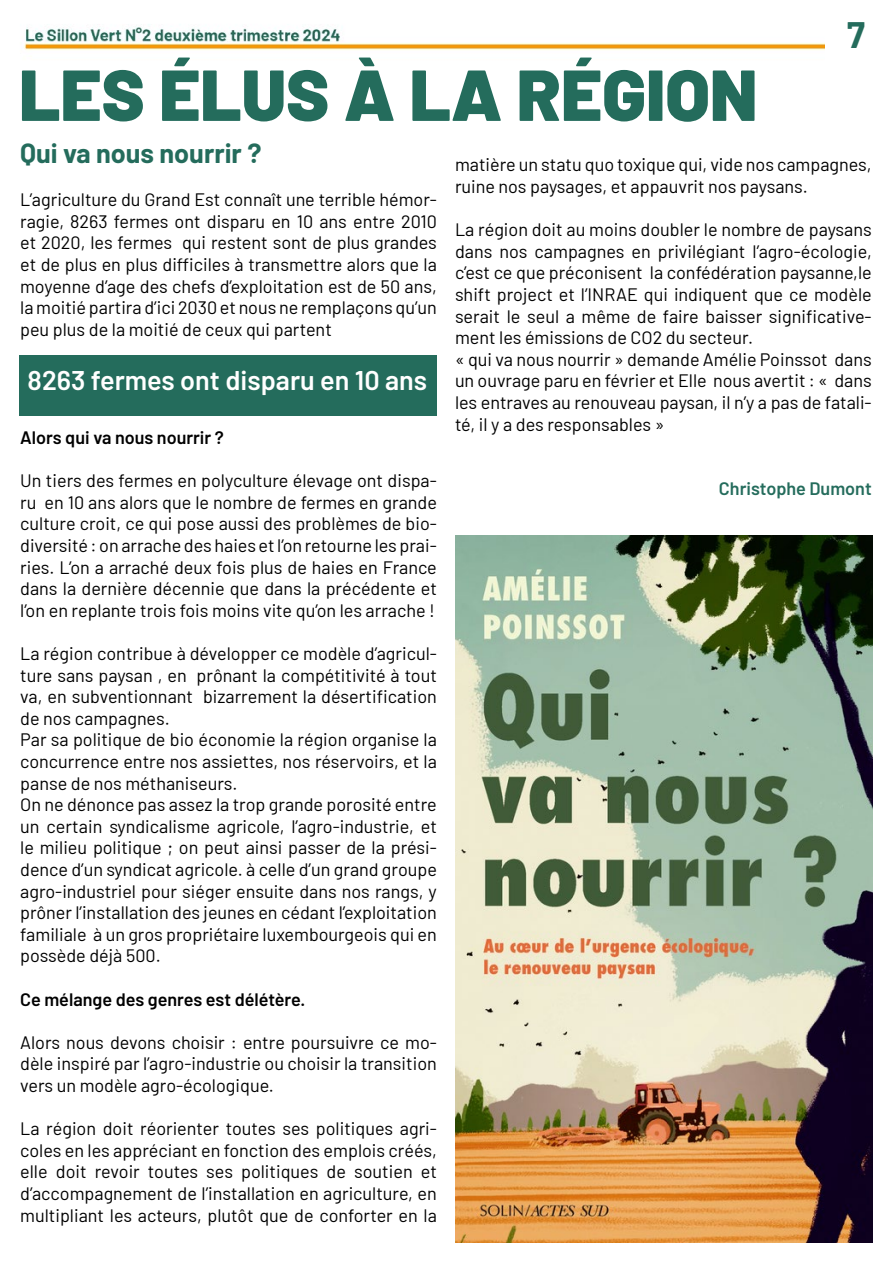
<style>
.page{position:relative;width:893px;height:1263px;background:#fff}
.page>*{position:absolute;margin:0;border:0;box-sizing:border-box;transform-origin:0 0}
.Titre_articles{font:900 72px "Barlow";color:#246c5c}
.t1{font:700 36px "Barlow";color:#246c5c}
.Paragraphe-colonne{font:600 27px "Barlow";color:#fff}
.Paragraphe-colonne-2{font:700 27px "Barlow";color:#246c5c}
.Paragraphe-colonne-3{font:18px/21.6px "Barlow";color:#000;text-align:justify}
.Paragraphe-colonne-4{font:600 18px "Barlow";color:#000}
.Paragraphe-colonne-5{font:600 18px "Barlow";color:#246c5c}
</style>
<div class="page">
<img style="left:24px;top:24px;width:801px;height:26px">
<img style="left:455px;top:536px;width:417px;height:707px">
<div style="left:19px;top:355px;width:418px;height:61px;background:#246c5c"></div>
<h2 class="t1" style="left:847px;top:8px;width:19px">7</h2>
<p class="Titre_articles" style="left:19px;top:41px;width:740px">LES ÉLUS À LA RÉGION</p>
<p class="Paragraphe-colonne-2" style="left:20px;top:133px;width:243px">Qui va nous nourrir ?</p>
<p class="Paragraphe-colonne-3" style="left:20px;top:188px;width:418px">L’agriculture du Grand Est connaît une terrible hémor&shy;ragie, 8263 fermes ont disparu en 10 ans entre 2010 et 2020, les fermes qui restent sont de plus grandes et de plus en plus difficiles à transmettre alors que la moyenne d’age des chefs d’exploitation est de 50 ans, la moitié partira d’ici 2030 et nous ne remplaçons qu’un peu plus de la moitié de ceux qui partent</p>
<p class="Paragraphe-colonne-3" style="left:455px;top:153px;width:418px">matière un statu quo toxique qui, vide nos campagnes, ruine nos paysages, et appauvrit nos paysans.</p>
<p class="Paragraphe-colonne-3" style="left:455px;top:218px;width:418px">La région doit au moins doubler le nombre de paysans dans nos campagnes en privilégiant l’agro-écologie, c’est ce que préconisent la confédération paysanne,le shift project et l’INRAE qui indiquent que ce modèle serait le seul a même de faire baisser significative&shy;ment les émissions de CO2 du secteur.</p>
<p class="Paragraphe-colonne-3" style="left:455px;top:347px;width:418px">« qui va nous nourrir » demande Amélie Poinssot dans un ouvrage paru en février et Elle nous avertit : « dans les entraves au renouveau paysan, il n’y a pas de fatali&shy;té, il y a des responsables »</p>
<p class="Paragraphe-colonne" style="left:28px;top:360px;width:401px">8263 fermes ont disparu en 10 ans</p>
<p class="Paragraphe-colonne-4" style="left:20px;top:424px;width:205px">Alors qui va nous nourrir ?</p>
<p class="Paragraphe-colonne-3" style="left:20px;top:468px;width:418px">Un tiers des fermes en polyculture élevage ont dispa&shy;ru en 10 ans alors que le nombre de fermes en grande culture croit, ce qui pose aussi des problèmes de bio&shy;diversité : on arrache des haies et l’on retourne les prai&shy;ries. L’on a arraché deux fois plus de haies en France dans la dernière décennie que dans la précédente et l’on en replante trois fois moins vite qu’on les arrache !</p>
<p class="Paragraphe-colonne-3" style="left:20px;top:641px;width:418px">La région contribue à développer ce modèle d’agricul&shy;ture sans paysan , en prônant la compétitivité à tout va, en subventionnant bizarrement la désertification de nos campagnes.</p>
<p class="Paragraphe-colonne-3" style="left:20px;top:728px;width:418px">Par sa politique de bio économie la région organise la concurrence entre nos assiettes, nos réservoirs, et la panse de nos méthaniseurs.</p>
<p class="Paragraphe-colonne-3" style="left:20px;top:792px;width:418px">On ne dénonce pas assez la trop grande porosité entre un certain syndicalisme agricole, l’agro-industrie, et le milieu politique ; on peut ainsi passer de la prési&shy;dence d’un syndicat agricole. à celle d’un grand groupe agro-industriel pour siéger ensuite dans nos rangs, y prôner l’installation des jeunes en cédant l’exploitation familiale à un gros propriétaire luxembourgeois qui en possède déjà 500.</p>
<p class="Paragraphe-colonne-4" style="left:20px;top:986px;width:287px">Ce mélange des genres est délétère.</p>
<p class="Paragraphe-colonne-3" style="left:20px;top:1030px;width:418px">Alors nous devons choisir : entre poursuivre ce mo&shy;dèle inspiré par l’agro-industrie ou choisir la transition vers un modèle agro-écologique.</p>
<p class="Paragraphe-colonne-3" style="left:20px;top:1116px;width:418px">La région doit réorienter toutes ses politiques agri&shy;coles en les appréciant en fonction des emplois créés, elle doit revoir toutes ses politiques de soutien et d’accompagnement de l’installation en agriculture, en multipliant les acteurs, plutôt que de conforter en la</p>
<p class="Paragraphe-colonne-5" style="left:719px;top:476px;width:154px">Christophe Dumont</p>
</div>
